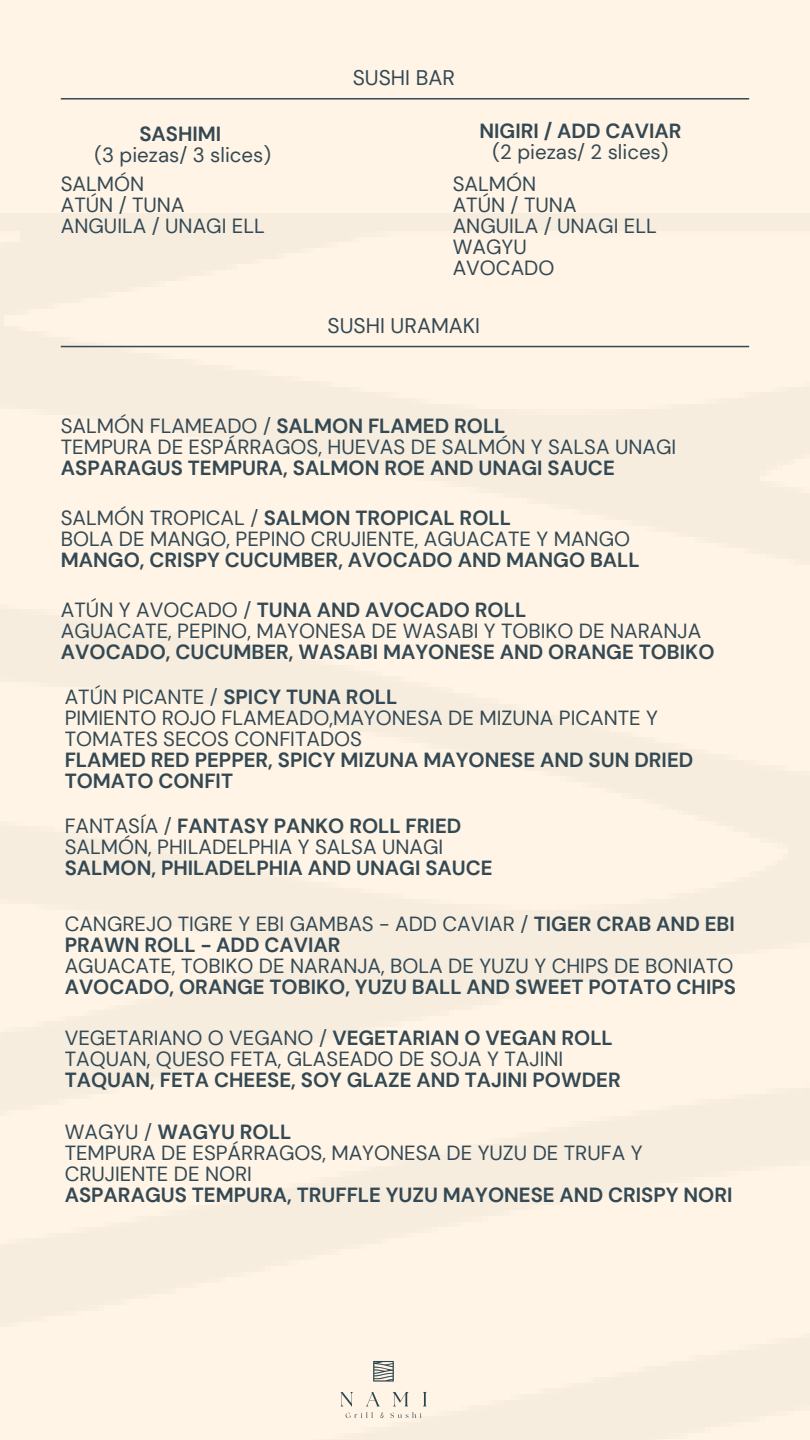
<style>
.page{position:relative;width:810px;height:1440px;background:#fff4e5}
.page>*{position:absolute;margin:0;border:0;box-sizing:border-box;transform-origin:0 0}
.t1{font:21.1px "DM Sans";color:#344954}
.t2{font:20.4px/21px "DM Sans";color:#344954}
.t3{font:700 20.4px/21px "DM Sans";color:#344954}
.s1{font-weight:700}
.s2{font-weight:400}
</style>
<div class="page">
<hr style="left:61px;top:98px;width:688px;height:2px;background:#344954">
<hr style="left:61px;top:346px;width:688px;height:1px;background:#344954">
<img style="left:340px;top:1361px;width:87px;height:58px">
<h1 class="t3" style="left:139px;top:124px;width:83px">SASHIMI</h1>
<p class="t2" style="left:95px;top:145px;width:178px">(3 piezas/ 3 slices)</p>
<p class="t2" style="left:61px;top:174px;width:206px">SALMÓN<br>ATÚN / TUNA<br>ANGUILA / UNAGI ELL</p>
<p class="t1" style="left:353px;top:64px;width:104px">SUSHI BAR</p>
<h1 class="t3" style="left:479px;top:121px;width:204px">NIGIRI / ADD CAVIAR</h1>
<p class="t2" style="left:493px;top:142px;width:177px">(2 piezas/ 2 slices)</p>
<h1 class="t2" style="left:453px;top:174px;width:206px">SALMÓN<br>ATÚN / TUNA<br>ANGUILA / UNAGI ELL<br>WAGYU<br>AVOCADO</h1>
<p class="t1" style="left:328px;top:312px;width:154px">SUSHI URAMAKI</p>
<h1 class="t2" style="left:61px;top:415px;width:617px">SALMÓN FLAMEADO / <span class="s1">SALMON FLAMED ROLL<br></span>TEMPURA DE ESPÁRRAGOS, HUEVAS DE SALMÓN Y SALSA UNAGI<br><span class="s1">ASPARAGUS TEMPURA, SALMON ROE AND UNAGI SAUCE</span></h1>
<h1 class="t3" style="left:61px;top:507px;width:580px"><span class="s2">SALMÓN TROPICAL /</span> SALMON TROPICAL ROLL<br><span class="s2">BOLA DE MANGO, PEPINO CRUJIENTE, AGUACATE Y MANGO<br></span>MANGO, CRISPY CUCUMBER, AVOCADO AND MANGO BALL</h1>
<h1 class="t3" style="left:61px;top:599px;width:655px"><span class="s2">ATÚN Y AVOCADO /</span> TUNA AND AVOCADO ROLL<br><span class="s2">AGUACATE, PEPINO, MAYONESA DE WASABI Y TOBIKO DE NARANJA<br></span>AVOCADO, CUCUMBER, WASABI MAYONESE AND ORANGE TOBIKO</h1>
<h1 class="t2" style="left:65px;top:686px;width:630px">ATÚN PICANTE / <span class="s1">SPICY TUNA ROLL<br></span>PIMIENTO ROJO FLAMEADO,MAYONESA DE MIZUNA PICANTE Y TOMATES SECOS CONFITADOS<br><span class="s1">FLAMED RED PEPPER, SPICY MIZUNA MAYONESE AND SUN DRIED TOMATO CONFIT</span></h1>
<h1 class="t3" style="left:65px;top:815px;width:429px"><span class="s2">FANTASÍA /</span> FANTASY PANKO ROLL FRIED<br><span class="s2">SALMÓN, PHILADELPHIA Y SALSA UNAGI<br></span>SALMON, PHILADELPHIA AND UNAGI SAUCE</h1>
<h1 class="t2" style="left:65px;top:913px;width:673px">CANGREJO TIGRE Y EBI GAMBAS - ADD CAVIAR / <span class="s1">TIGER CRAB AND EBI PRAWN ROLL - ADD CAVIAR<br></span>AGUACATE, TOBIKO DE NARANJA, BOLA DE YUZU Y CHIPS DE BONIATO <span class="s1">AVOCADO, ORANGE TOBIKO, YUZU BALL AND SWEET POTATO CHIPS</span></h1>
<h1 class="t3" style="left:65px;top:1028px;width:558px"><span class="s2">VEGETARIANO O VEGANO /</span> VEGETARIAN O VEGAN ROLL<br><span class="s2">TAQUAN, QUESO FETA, GLASEADO DE SOJA Y TAJINI<br></span>TAQUAN, FETA CHEESE, SOY GLAZE AND TAJINI POWDER</h1>
<h1 class="t2" style="left:65px;top:1122px;width:669px">WAGYU / <span class="s1">WAGYU ROLL<br></span>TEMPURA DE ESPÁRRAGOS, MAYONESA DE YUZU DE TRUFA Y CRUJIENTE DE NORI<br><span class="s1">ASPARAGUS TEMPURA, TRUFFLE YUZU MAYONESE AND CRISPY NORI</span></h1>
</div>
